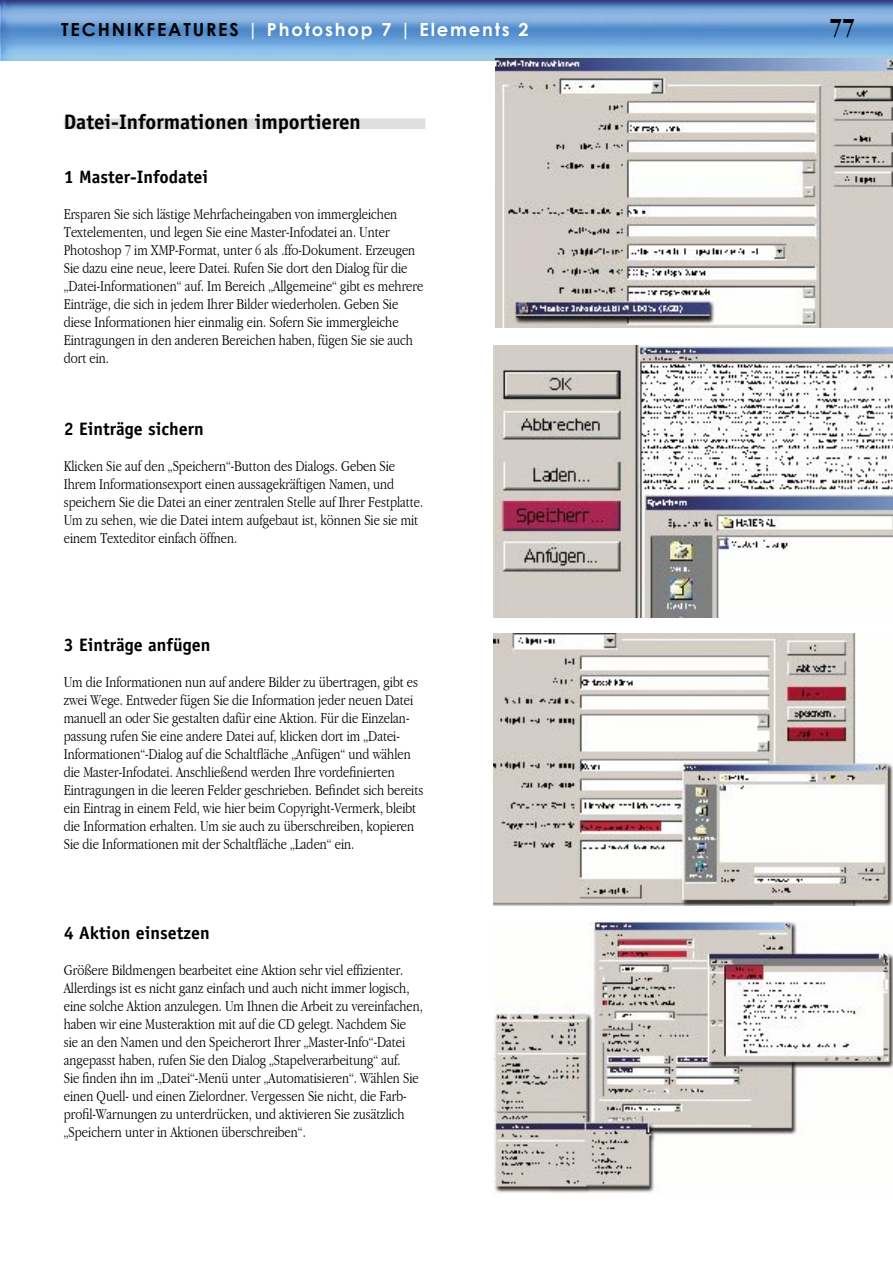
<style>
.page{position:relative;width:893px;height:1263px;background:#fff}
.page>*{position:absolute;margin:0;border:0;box-sizing:border-box;transform-origin:0 0}
.t1{font:700 27px "Apple Garamond";color:#000}
.Bildlegende_Abschnitt{font:700 21px "Officina Sans";color:#000}
.Bildlegende_Überschrift{font:700 18px "Officina Sans";color:#000}
.t2{font:700 18px "Century Gothic";letter-spacing:.1em;color:#fff}
.Bildlegende_Text{font:300 15.6px/18px "Apple Garamond";color:#000}
.s1{color:#000}
</style>
<div class="page">
<img style="left:0;top:0;width:893px;height:60px">
<div style="left:64px;top:118px;width:361px;height:11px;background:#dedede"></div>
<img style="left:495px;top:58px;width:398px;height:269px">
<img style="left:493px;top:345px;width:400px;height:272px">
<img style="left:493px;top:633px;width:400px;height:272px">
<img style="left:493px;top:921px;width:400px;height:272px">
<p class="t2" style="left:61px;top:18px;width:469px"><span class="s1">TECHNIKFEATURES</span> | Photoshop 7 | Elements 2</p>
<p class="t1" style="left:829px;top:12px;width:27px">77</p>
<p class="Bildlegende_Abschnitt" style="left:64px;top:109px;width:299px">Datei-Informationen importieren</p>
<p class="Bildlegende_Überschrift" style="left:64px;top:166px;width:146px">1 Master-Infodatei</p>
<p class="Bildlegende_Text" style="left:64px;top:205px;width:361px">Ersparen Sie sich lästige Mehrfacheingaben von immergleichen Textelementen, und legen Sie eine Master-Infodatei an. Unter Photoshop 7 im XMP-Format, unter 6 als .ffo-Dokument. Erzeugen Sie dazu eine neue, leere Datei. Rufen Sie dort den Dialog für die „Datei-Informationen“ auf. Im Bereich „Allgemeine“ gibt es mehrere Einträge, die sich in jedem Ihrer Bilder wiederholen. Geben Sie diese Informationen hier einmalig ein. Sofern Sie immergleiche Eintragungen in den anderen Bereichen haben, fügen Sie sie auch dort ein.</p>
<p class="Bildlegende_Überschrift" style="left:64px;top:418px;width:141px">2 Einträge sichern</p>
<p class="Bildlegende_Text" style="left:64px;top:457px;width:361px">Klicken Sie auf den „Speichern“-Button des Dialogs. Geben Sie Ihrem Informationsexport einen aussagekräftigen Namen, und speichern Sie die Datei an einer zentralen Stelle auf Ihrer Festplatte.<br>Um zu sehen, wie die Datei intern aufgebaut ist, können Sie sie mit einem Texteditor einfach öffnen.</p>
<p class="Bildlegende_Überschrift" style="left:64px;top:634px;width:148px">3 Einträge anfügen</p>
<p class="Bildlegende_Text" style="left:64px;top:673px;width:361px">Um die Informationen nun auf andere Bilder zu übertragen, gibt es zwei Wege. Entweder fügen Sie die Information jeder neuen Datei manuell an oder Sie gestalten dafür eine Aktion. Für die Einzelan&shy;passung rufen Sie eine andere Datei auf, klicken dort im „Datei-Informationen“-Dialog auf die Schaltfläche „Anfügen“ und wählen die Master-Infodatei. Anschließend werden Ihre vordefinierten Eintragungen in die leeren Felder geschrieben. Befindet sich bereits ein Eintrag in einem Feld, wie hier beim Copyright-Vermerk, bleibt die Information erhalten. Um sie auch zu überschreiben, kopieren Sie die Informationen mit der Schaltfläche „Laden“ ein.</p>
<p class="Bildlegende_Überschrift" style="left:64px;top:922px;width:148px">4 Aktion einsetzen</p>
<p class="Bildlegende_Text" style="left:64px;top:961px;width:361px">Größere Bildmengen bearbeitet eine Aktion sehr viel effizienter.<br>Allerdings ist es nicht ganz einfach und auch nicht immer logisch, eine solche Aktion anzulegen. Um Ihnen die Arbeit zu vereinfachen, haben wir eine Musteraktion mit auf die CD gelegt. Nachdem Sie sie an den Namen und den Speicherort Ihrer „Master-Info“-Datei angepasst haben, rufen Sie den Dialog „Stapelverarbeitung“ auf.<br>Sie finden ihn im „Datei“-Menü unter „Automatisieren“. Wählen Sie einen Quell- und einen Zielordner. Vergessen Sie nicht, die Farb&shy;profil-Warnungen zu unterdrücken, und aktivieren Sie zusätzlich „Speichern unter in Aktionen überschreiben“.</p>
</div>
